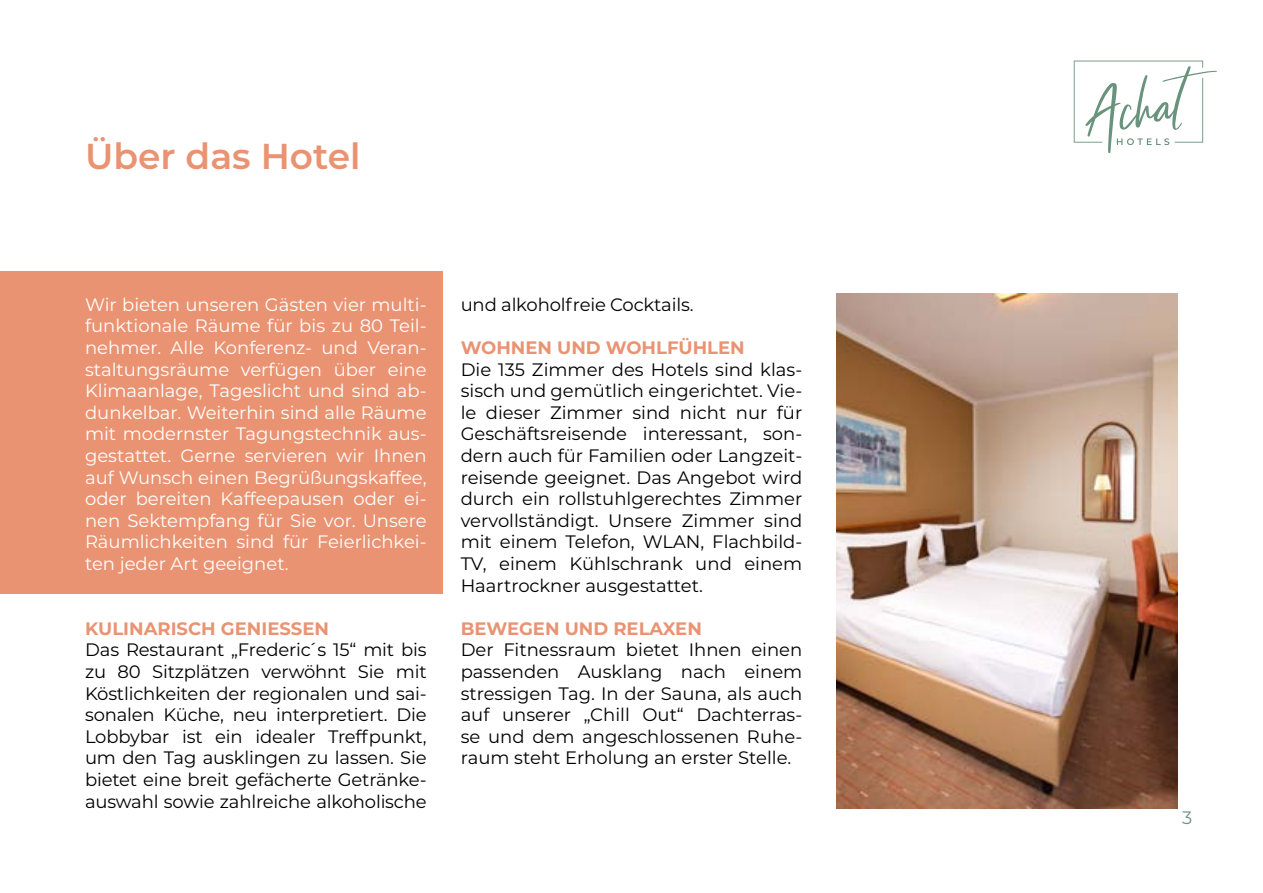
<style>
.page{position:relative;width:1263px;height:893px;background:#fff}
.page>*{position:absolute;margin:0;border:0;box-sizing:border-box;transform-origin:0 0}
.t1{font:600 36px "Montserrat";color:#ea9372}
.t2{font:18px/21.6px "Montserrat";letter-spacing:-.01em;color:#000;text-align:justify}
.t3{font:18px/21.6px "Montserrat";color:#fff;text-align:justify}
.t4{font:700 18px "Montserrat";color:#ea9372}
.t5{font:18px "Montserrat";color:#69937c}
</style>
<div class="page">
<svg style="left:1074px;top:61px;width:143px;height:92px"></svg>
<div style="left:0;top:271px;width:443px;height:323px;background:#ea9372"></div>
<img style="left:836px;top:293px;width:342px;height:515px">
<h1 class="t1" style="left:85px;top:130px;width:277px">Über das Hotel</h1>
<p class="t3" style="left:85px;top:293px;width:343px">Wir bieten unseren Gästen vier multi&shy;funktionale Räume für bis zu 80 Teil&shy;nehmer. Alle Konferenz- und Veran&shy;staltungsräume verfügen über eine Klimaanlage, Tageslicht und sind ab&shy;dunkelbar. Weiterhin sind alle Räume mit modernster Tagungstechnik aus&shy;gestattet. Gerne servieren wir Ihnen auf Wunsch einen Begrüßungskaffee, oder bereiten Kaffeepausen oder ei&shy;nen Sektempfang für Sie vor. Unsere Räumlichkeiten sind für Feierlichkei&shy;ten jeder Art geeignet.</p>
<p class="t4" style="left:85px;top:615px;width:245px">KULINARISCH GENIESSEN</p>
<p class="t2" style="left:85px;top:639px;width:343px">Das Restaurant „Frederic ́s 15“ mit bis zu 80 Sitzplätzen verwöhnt Sie mit Köstlichkeiten der regionalen und sai&shy;sonalen Küche, neu interpretiert. Die Lobbybar ist ein idealer Treffpunkt, um den Tag ausklingen zu lassen. Sie bietet eine breit gefächerte Getränke&shy;auswahl sowie zahlreiche alkoholische</p>
<p class="t2" style="left:461px;top:293px;width:234px">und alkoholfreie Cocktails.</p>
<p class="t4" style="left:461px;top:335px;width:286px">WOHNEN UND WOHLFÜHLEN</p>
<p class="t2" style="left:461px;top:358px;width:343px">Die 135 Zimmer des Hotels sind klas&shy;sisch und gemütlich eingerichtet. Vie&shy;le dieser Zimmer sind nicht nur für Geschäftsreisende interessant, son&shy;dern auch für Familien oder Langzeit&shy;reisende geeignet. Das Angebot wird durch ein rollstuhlgerechtes Zimmer vervollständigt. Unsere Zimmer sind mit einem Telefon, WLAN, Flachbild-TV, einem Kühlschrank und einem Haartrockner ausgestattet.</p>
<p class="t4" style="left:461px;top:615px;width:243px">BEWEGEN UND RELAXEN</p>
<p class="t2" style="left:461px;top:639px;width:343px">Der Fitnessraum bietet Ihnen einen passenden Ausklang nach einem stressigen Tag. In der Sauna, als auch auf unserer „Chill Out“ Dachterras&shy;se und dem angeschlossenen Ruhe&shy;raum steht Erholung an erster Stelle.</p>
<p class="t5" style="left:1182px;top:805px;width:12px">3</p>
</div>
